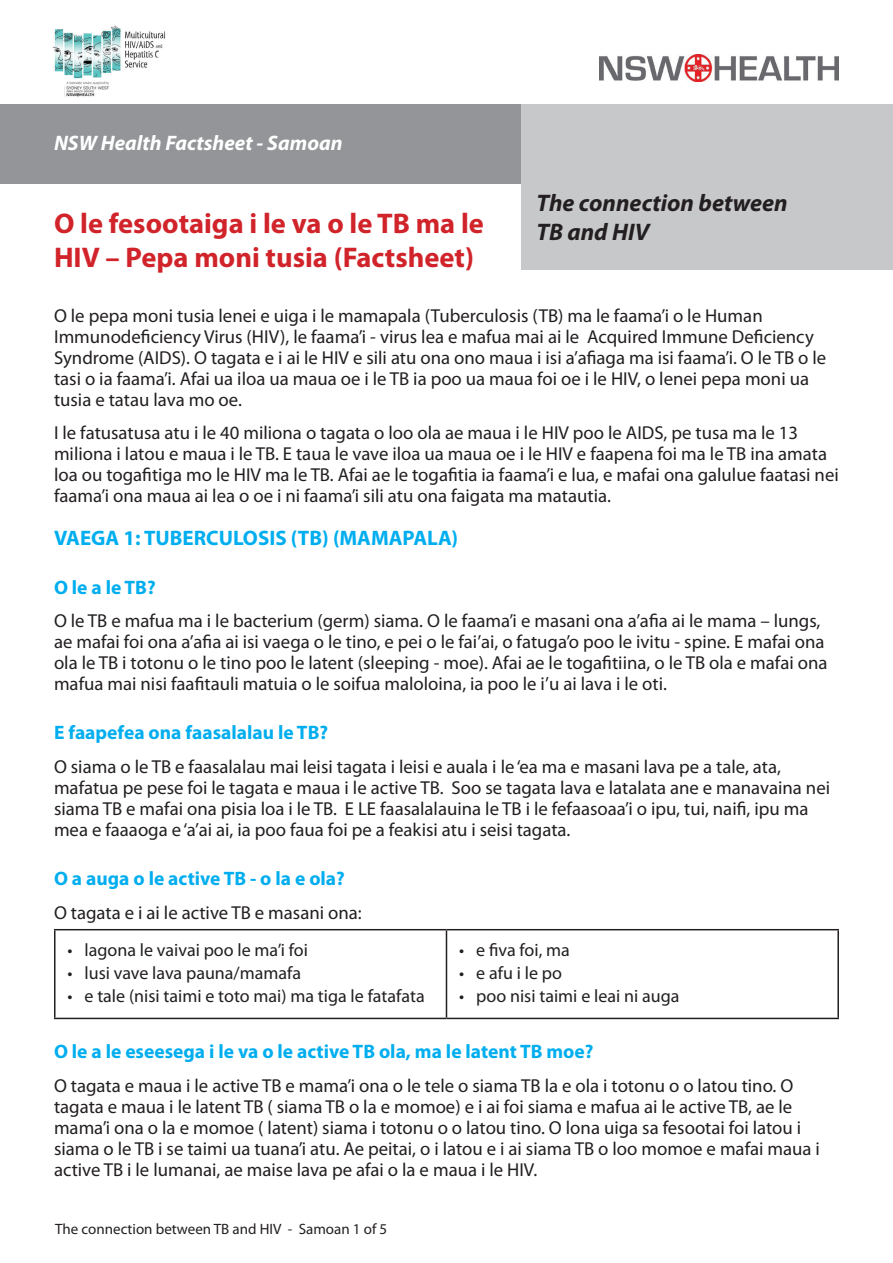
<style>
.page{position:relative;width:893px;height:1263px;background:#fff}
.page>*{position:absolute;margin:0;border:0;box-sizing:border-box;transform-origin:0 0}
.t1{font:700 28.5px/34.2px "Myriad Pro";color:#d1232a}
.t2{font:italic 700 24px/28.8px "Myriad Pro";color:#231f20}
.t3{font:700 21px "Myriad Pro";color:#00aeef}
.t4{font:italic 700 21px "Myriad Pro";color:#fff}
.t5{font:700 19.5px "Myriad Pro";color:#00aeef}
.t6{font:18.75px/21px "Myriad Pro";color:#231f20}
.t7{font:18px "Myriad Pro";color:#231f20}
.t8{font:15px "Myriad Pro";color:#231f20}
</style>
<div class="page">
<img style="left:599px;top:54px;width:240px;height:27px">
<div style="left:0;top:104px;width:839px;height:80px;background:#939598"></div>
<div style="left:522px;top:104px;width:371px;height:166px;background:#c7c8ca"></div>
<hr style="left:54px;top:929px;width:392px;height:1px;background:#231f20">
<hr style="left:54px;top:930px;width:2px;height:88px;background:#231f20">
<hr style="left:446px;top:929px;width:393px;height:1px;background:#231f20">
<hr style="left:446px;top:930px;width:1px;height:88px;background:#231f20">
<hr style="left:837px;top:930px;width:2px;height:88px;background:#231f20">
<hr style="left:54px;top:1018px;width:392px;height:1px;background:#231f20">
<hr style="left:446px;top:1018px;width:393px;height:1px;background:#231f20">
<img style="left:52px;top:25px;width:114px;height:72px">
<p class="t4" style="left:54px;top:129px;width:290px">NSW Health Factsheet - Samoan</p>
<p class="t2" style="left:536px;top:188px;width:253px">The connection between<br>TB and HIV</p>
<h1 class="t1" style="left:54px;top:205px;width:431px">O le fesootaiga lei va leo TB ma le<br>HIV – Pepa moni tusia (Factsheet(</h1>
<p class="t6" style="left:54px;top:305px;width:774px">O le pepa moni tusia lenei e uiga lei mamapala (Tuberculosis (TB) ma le faama l eoi’ Human Immunodeficiency Virus (HIV l e,) faama -i’ virus lea e mafua mai ai le Acquired Immune Deficiency Syndrome (AIDS O.) tagata ie ai le HIV e sili atu ona ono maua i isi ’a afiaga ma isi faama O.i’ l e T B l eo tasi iao faama .i’ Afai ua iloa ua maua oe lei TB ia poo ua maua foi oe lei HIV o, lenei pepa moni ua tusia e tatau lava mo oe.</p>
<p class="t6" style="left:54px;top:422px;width:786px">leI fatusatusa atu lei 40 miliona o tagata o loo ola ae maua lei HIV poo le AIDS, pe tusa ma le 13 miliona i latou e maua lei TB E. taua le vave iloa ua maua oe lei HIV e faapena foi ma le TB ina amata loa ou togafitiga mo le HIV ma le TB. Afai ae le togafitia ia faama ei’ lua e, mafai ona galulue faatasi nei faamai’ ona maua ai lea o oe i ni faamai’ sili atu ona faigata ma matautia.</p>
<p class="t3" style="left:54px;top:524px;width:406px">VAEGA 1: TUBERCULOSIS (TB) (MAMAPALA(</p>
<p class="t5" style="left:54px;top:574px;width:103px">O le lea TB?</p>
<p class="t6" style="left:54px;top:610px;width:775px">O le TB e mafua ma lei bacterium (germ) siama O. le faama ei’ masani ona ’a afia ai le mama – lungs, ae mafai foi ona ’a afia ai isi vaega leo tino e, pei leo fai’ai o, fatugao’ poo le ivitu - spine E. mafai ona ola le TB i totonu leo tino poo le latent (sleeping - moe .) Afai ae le togafitiina leo, TB ola e mafai ona mafua mai nisi faafitauli matuia leo soifua maloloina ia, poo le u’i ai lava lei oti.</p>
<p class="t5" style="left:54px;top:720px;width:276px">E faapefea ona faasalalau le TB?</p>
<p class="t6" style="left:54px;top:756px;width:778px">O siama leo TB e faasalalau mai leisi tagata i leisi e auala lei ‘ea ma e masani lava pe a tale, ata, mafatua pe pese foi le tagata e maua lei active TB. Soo se tagata lava e latalata ane e manavaina nei siama TB e mafai ona pisia loa lei TB E. LE faasalalauina le TB lei fefaasoaa oi’ ipu, tui, naifi, ipu ma mea e faaaoga e ’a‘ ai ai ia, poo faua foi pe a feakisi atu i seisi tagata.</p>
<p class="t5" style="left:54px;top:866px;width:292px">O a auga leo active TB lao- e ola?</p>
<p class="t6" style="left:54px;top:902px;width:309px">O tagata ie ai le active TB e masani ona:</p>
<p class="t7" style="left:85px;top:939px;width:225px">lagona le vaivai poo le mai’ foi</p>
<p class="t7" style="left:476px;top:939px;width:95px">e fiva foi, ma</p>
<p class="t7" style="left:68px;top:939px;width:7px">•</p>
<p class="t7" style="left:459px;top:939px;width:7px">•</p>
<p class="t7" style="left:68px;top:962px;width:7px">•</p>
<p class="t7" style="left:68px;top:985px;width:7px">•</p>
<p class="t7" style="left:85px;top:962px;width:218px">lusi vave lava pauna/mamafa</p>
<p class="t7" style="left:85px;top:985px;width:342px">e tale (nisi taimi e toto mai) ma tiga le fatafata</p>
<p class="t7" style="left:459px;top:962px;width:7px">•</p>
<p class="t7" style="left:459px;top:985px;width:7px">•</p>
<p class="t7" style="left:476px;top:962px;width:87px">e afu lei po</p>
<p class="t7" style="left:476px;top:985px;width:205px">poo nisi taimi e leai ni auga</p>
<p class="t5" style="left:54px;top:1038px;width:541px">O le lea eseesega lei va leo active TB ola, ma le latent TB moe?</p>
<p class="t6" style="left:54px;top:1074px;width:767px">O tagata e maua lei active TB e mamai’ ona leo tele o siama TB la e ola i totonu oo latou tino O. tagata e maua lei latent TB ( siama TB lao e momoe ie) ai foi siama e mafua ai le active TB, ae le mamai’ ona lao e momoe ( latent) siama i totonu oo latou tino O. lona uiga sa fesootai foi latou i siama leo TB i se taimi ua tuanai’ atu. Ae peitai io, latou ie ai siama TB o loo momoe e mafai maua i active TB lei lumanai, ae maise lava pe afai lao e maua lei HIV.</p>
<p class="t8" style="left:55px;top:1220px;width:334px">The connection between TB and HIV - Samoan 1 of 5</p>
</div>
